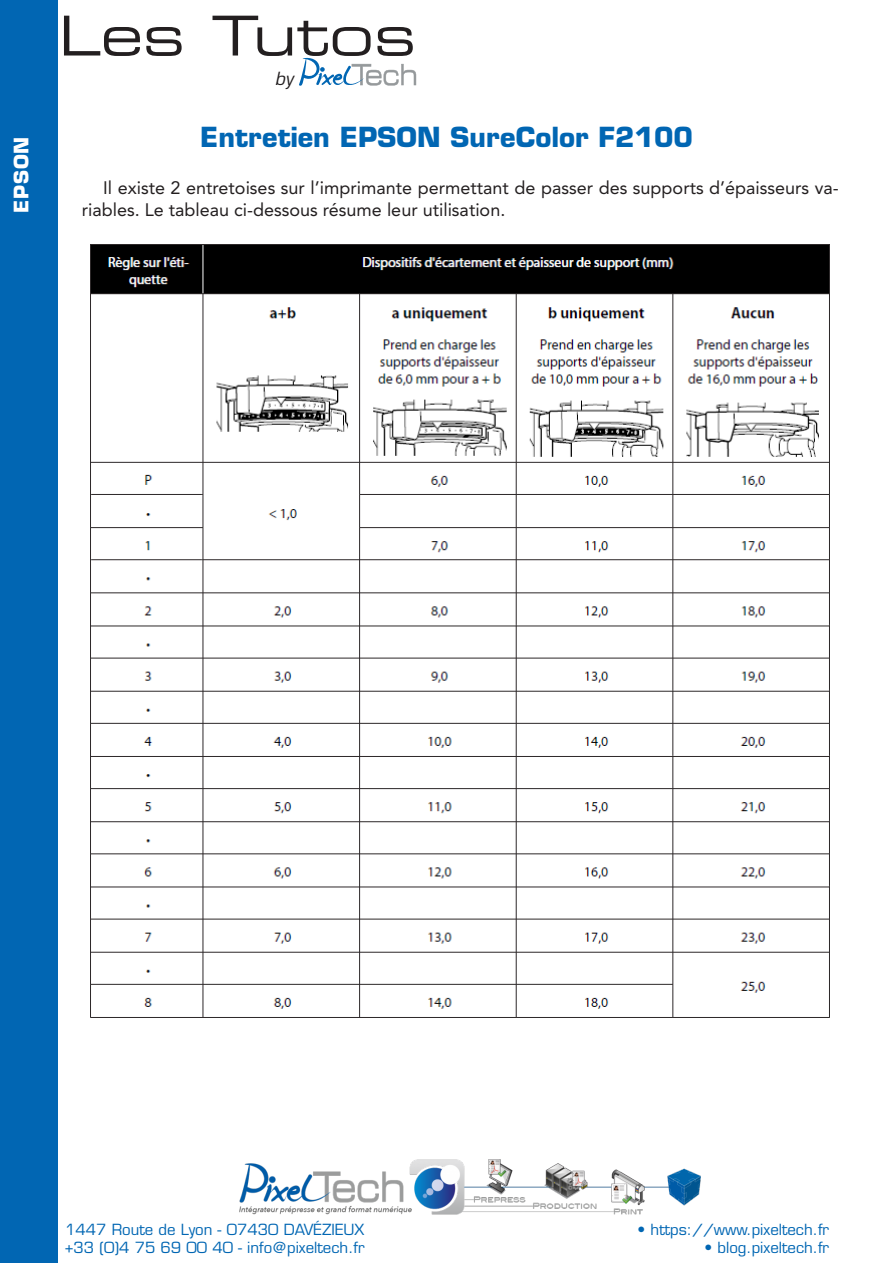
<style>
.page{position:relative;width:893px;height:1263px;background:#fff}
.page>*{position:absolute;margin:0;border:0;box-sizing:border-box;transform-origin:0 0}
.t1{font:55.05px "Eurostile LT Std Ex 2";color:#231f20}
.t2{font:700 27px "Eurostile LT Std";color:#0166b3}
.t3{font:700 19.5px "Eurostile LT Std";letter-spacing:.04em;color:#fff}
.t4{font:18px "Avenir LT Std";color:#231f20}
.t5{font:italic 17.7px "Eurostile LT Std";color:#231f20}
.t6{font:15px/18px "Eurostile LT Std";color:#0166b3}
</style>
<div class="page">
<img style="left:239px;top:1159px;width:461px;height:56px">
<svg style="left:299px;top:57px;width:117px;height:29px"></svg>
<div style="left:0;top:0;width:57px;height:1263px;background:#0166b3"></div>
<img style="left:90px;top:244px;width:740px;height:774px">
<p class="t3" style="left:9px;top:213px;width:77px;rotate:-90deg">EPSON</p>
<h1 class="t1" style="left:59px;top:-2px;width:359px">Les Tutos</h1>
<p class="t5" style="left:275px;top:68px;width:19px">by</p>
<h2 class="t2" style="left:200px;top:121px;width:494px">Entretien EPSON SureColor F2100</h2>
<p class="t4" style="left:103px;top:178px;width:737px">Il existe 2 entretoises sur l’imprimante permettant de passer des supports d’épaisseurs va-</p>
<p class="t4" style="left:82px;top:199px;width:425px">riables. Le tableau ci-dessous résume leur utilisation.</p>
<p class="t6" style="left:65px;top:1220px;width:301px">1447 Route de Lyon - 07430 DAVÉZIEUX +33 (0)4 75 69 00 40 - info@pixeltech.fr</p>
<p class="t6" style="left:638px;top:1220px;width:193px">• https://www.pixeltech.fr</p>
<p class="t6" style="left:705px;top:1238px;width:126px">• blog.pixeltech.fr</p>
</div>
